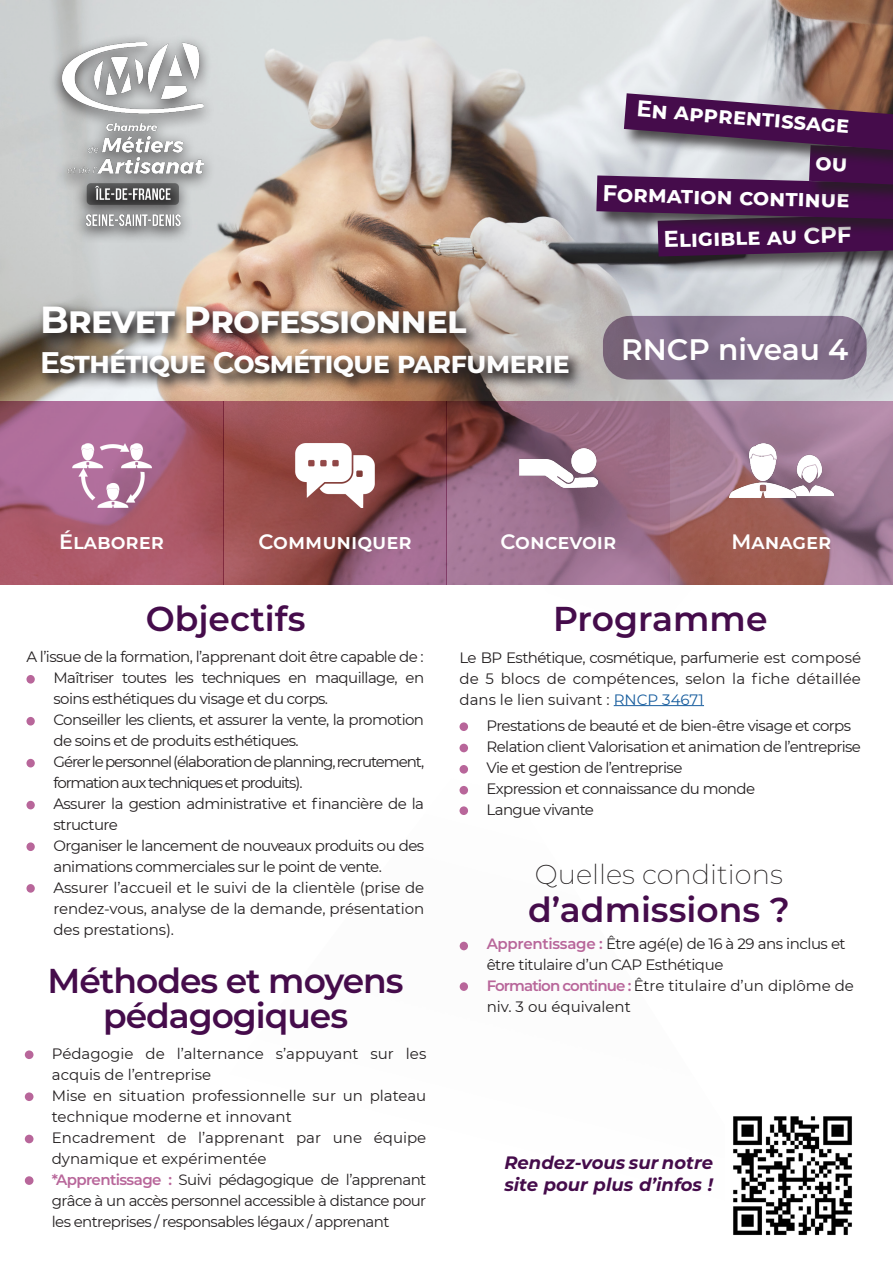
<style>
.page{position:relative;width:893px;height:1263px;background:#fff}
.page>*{position:absolute;margin:0;border:0;box-sizing:border-box;transform-origin:0 0}
.t1{font:700 37.65px "Montserrat";letter-spacing:-.03em;color:#fff}
.t2{font:600 34.5px/34.2px "Montserrat";letter-spacing:-.02em;color:#450c4b;text-align:center}
.t3{font:700 29.85px "Montserrat";letter-spacing:-.03em;color:#fff}
.t4{font:600 29.7px "Montserrat";color:#fff}
.t5{font:200 27.3px "Montserrat";color:#231f20}
.t6{font:700 22.8px "Montserrat";color:#fff}
.t7{font:600 20.85px "Montserrat";color:#fff}
.t8{font:italic 700 18px/21.6px "Montserrat";color:#450c4b}
.t9{font:15px/21px "Montserrat";letter-spacing:-.04em;color:#231f20}
.t10{font:15px/21px "Montserrat";color:#231f20}
.t11{font:15px/21px "Montserrat";letter-spacing:-.07em;color:#231f20}
.s1{font-weight:600;color:#b8669a}
.s2{color:#175d9e}
</style>
<div class="page">
<img style="left:611px;top:0;width:282px;height:93px">
<svg style="left:223px;top:553px;width:51px;height:32px;background:#a3575a"></svg>
<div style="left:0;top:401px;width:223px;height:184px;background:#ae5a6a"></div>
<svg style="left:0;top:0;width:611px;height:553px;background:#bda7a9"></svg>
<img style="left:274px;top:119px;width:619px;height:466px">
<svg style="left:603px;top:316px;width:264px;height:63px;background:#816d88"></svg>
<div style="left:460px;top:942px;width:8px;height:8px;background:#b8669a;border-radius:50%"></div>
<div style="left:460px;top:982px;width:8px;height:9px;background:#b8669a;border-radius:50%"></div>
<img style="left:72px;top:444px;width:79px;height:64px">
<img style="left:296px;top:444px;width:79px;height:64px">
<img style="left:519px;top:448px;width:79px;height:39px">
<img style="left:730px;top:444px;width:103px;height:53px">
<hr style="left:614px;top:705px;width:90px;height:1px;background:#175d9e">
<div style="left:459px;top:722px;width:9px;height:9px;background:#b8669a;border-radius:50%"></div>
<div style="left:459px;top:806px;width:9px;height:9px;background:#b8669a;border-radius:50%"></div>
<div style="left:459px;top:744px;width:9px;height:8px;background:#b8669a;border-radius:50%"></div>
<div style="left:459px;top:765px;width:9px;height:9px;background:#b8669a;border-radius:50%"></div>
<div style="left:459px;top:786px;width:9px;height:8px;background:#b8669a;border-radius:50%"></div>
<div style="left:25px;top:1050px;width:9px;height:9px;background:#b8669a;border-radius:50%"></div>
<div style="left:25px;top:1092px;width:9px;height:9px;background:#b8669a;border-radius:50%"></div>
<div style="left:25px;top:1176px;width:9px;height:9px;background:#b8669a;border-radius:50%"></div>
<div style="left:25px;top:1135px;width:9px;height:8px;background:#b8669a;border-radius:50%"></div>
<div style="left:26px;top:675px;width:9px;height:9px;background:#b8669a;border-radius:50%"></div>
<div style="left:26px;top:717px;width:9px;height:8px;background:#b8669a;border-radius:50%"></div>
<div style="left:26px;top:759px;width:9px;height:8px;background:#b8669a;border-radius:50%"></div>
<div style="left:26px;top:801px;width:9px;height:8px;background:#b8669a;border-radius:50%"></div>
<div style="left:26px;top:842px;width:9px;height:9px;background:#b8669a;border-radius:50%"></div>
<div style="left:26px;top:884px;width:9px;height:9px;background:#b8669a;border-radius:50%"></div>
<div style="left:48px;top:33px;width:168px;height:211px;background:#231f20;opacity:.75"></div>
<img style="left:62px;top:43px;width:141px;height:183px">
<img style="left:733px;top:1116px;width:119px;height:119px">
<svg style="left:596px;top:93px;width:297px;height:163px;background:#68456c"></svg>
<h3 class="t6" style="left:638px;top:91px;width:215px;rotate:5deg">En apprentissage</h3>
<h3 class="t6" style="left:603px;top:176px;width:249px;rotate:2deg">Formation continue</h3>
<h1 class="t1" style="left:40px;top:292px;width:428px">Brevet Professionnel</h1>
<h3 class="t3" style="left:40px;top:341px;width:531px">Esthétique Cosmétique parfumerie</h3>
<h3 class="t6" style="left:663px;top:223px;width:189px;rotate:-2deg">Eligible au CPF</h3>
<h3 class="t4" style="left:621px;top:329px;width:229px">RNCP niveau 4</h3>
<h3 class="t7" style="left:59px;top:527px;width:107px">Élaborer</h3>
<h3 class="t7" style="left:258px;top:527px;width:155px">Communiquer</h3>
<h3 class="t7" style="left:500px;top:527px;width:118px">Concevoir</h3>
<h3 class="t7" style="left:732px;top:527px;width:101px">Manager</h3>
<h2 class="t2" style="left:146px;top:600px;width:161px">Objectifs</h2>
<p class="t9" style="left:26px;top:645px;width:399px">A l’issue de la formation, l’apprenant doit être capable de :</p>
<p class="t9" style="left:53px;top:666px;width:372px;text-indent:-27px">• Maîtriser toutes les techniques en maquillage, en soins esthétiques du visage et du corps.</p>
<p class="t9" style="left:53px;top:708px;width:372px;text-indent:-27px">• Conseiller les clients, et assurer la vente, la promotion de soins et de produits esthétiques.</p>
<p class="t11" style="left:53px;top:750px;width:372px;text-indent:-27px">• Gérer le personnel (élaboration de planning, recrutement, formation aux techniques et produits).</p>
<p class="t9" style="left:53px;top:792px;width:372px;text-indent:-27px">• Assurer la gestion administrative et financière de la structure</p>
<p class="t9" style="left:53px;top:834px;width:372px;text-indent:-27px">• Organiser le lancement de nouveaux produits ou des animations commerciales sur le point de vente.</p>
<p class="t9" style="left:53px;top:876px;width:372px;text-align:justify;text-indent:-27px">• Assurer l’accueil et le suivi de la clientèle (prise de rendez-vous, analyse de la demande, présentation des prestations).</p>
<h2 class="t2" style="left:48px;top:962px;width:358px">Méthodes et moyens pédagogiques</h2>
<p class="t10" style="left:52px;top:1042px;width:376px;text-indent:-27px">• Pédagogie de l’alternance s’appuyant sur les acquis de l’entreprise</p>
<p class="t10" style="left:52px;top:1084px;width:376px;text-indent:-27px">• Mise en situation professionnelle sur un plateau technique moderne et innovant</p>
<p class="t10" style="left:52px;top:1126px;width:376px;text-indent:-27px">• Encadrement de l’apprenant par une équipe dynamique et expérimentée</p>
<p class="t9" style="left:52px;top:1168px;width:376px;text-align:justify;text-indent:-27px"><span class="s1">• *Apprentissage :</span> Suivi pédagogique de l’apprenant grâce à un accès personnel accessible à distance pour les entreprises / responsables légaux / apprenant</p>
<h2 class="t2" style="left:553px;top:600px;width:216px">Programme</h2>
<p class="t9" style="left:459px;top:646px;width:403px;text-align:justify">Le BP Esthétique, cosmétique, parfumerie est composé de 5 blocs de compétences, selon la fiche détaillée dans le lien suivant : <span class="s2">RNCP 34671</span></p>
<p class="t9" style="left:459px;top:715px;width:393px">• Prestations de beauté et de bien-être visage et corps</p>
<p class="t9" style="left:459px;top:736px;width:403px">• Relation client Valorisation et animation de l’entreprise</p>
<p class="t9" style="left:459px;top:757px;width:224px">• Vie et gestion de l’entreprise</p>
<p class="t9" style="left:459px;top:778px;width:297px">• Expression et connaissance du monde</p>
<p class="t9" style="left:459px;top:799px;width:136px">• Langue vivante</p>
<h3 class="t5" style="left:535px;top:856px;width:249px">Quelles conditions</h3>
<h2 class="t2" style="left:528px;top:891px;width:263px">d’admissions ?</h2>
<p class="t9" style="left:487px;top:932px;width:360px;text-indent:-27px"><span class="s1">• Apprentissage :</span> Être agé(e) de 16 à 29 ans inclus et être titulaire d’un CAP Esthétique</p>
<p class="t10" style="left:487px;top:974px;width:369px;text-indent:-27px"><span class="s1">• Formation continue :</span> Être titulaire d’un diplôme de niv. 3 ou équivalent</p>
<p class="t8" style="left:504px;top:1151px;width:210px">Rendez-vous sur notre site pour plus d’infos !</p>
</div>
